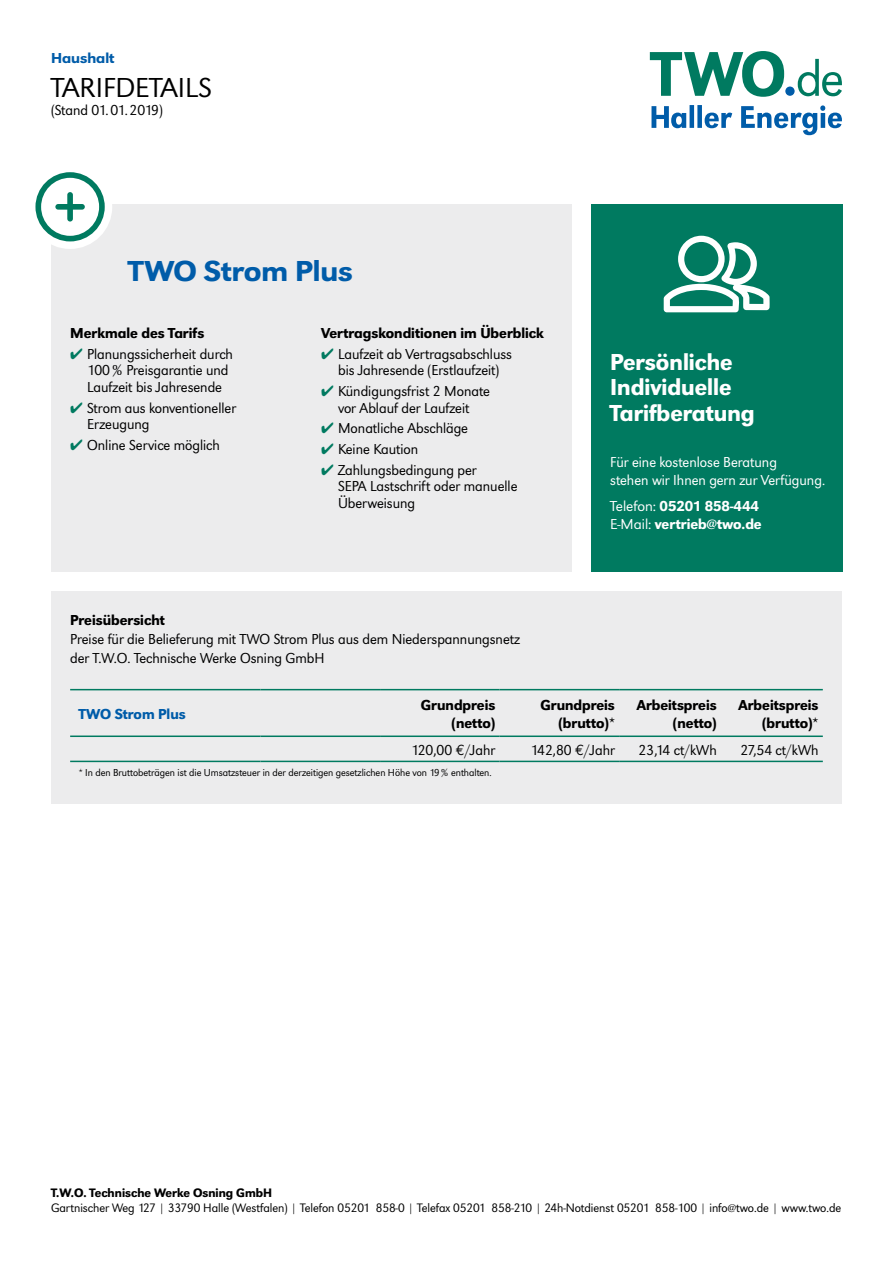
<style>
.page{position:relative;width:893px;height:1263px;background:#fff}
.page>*{position:absolute;margin:0;border:0;box-sizing:border-box;transform-origin:0 0}
.t1{font:500 expanded 30px "URW Grotesk T";color:#005ca9}
.t2{font:28.5px "URW Grotesk T Ligh Wide";color:#000}
.t3{font:500 24px/25.5px "URW Grotesk T";color:#fff}
.t4{font:15px/16.5px "URW Grotesk T Ligh";color:#000}
.t5{font:500 15px/18px "URW Grotesk T";color:#000;text-align:right}
.t6{font:15px/18px "URW Grotesk T Ligh";color:#fff}
.t7{font:500 15px/18px "URW Grotesk T";color:#fff}
.t8{font:15px "URW Grotesk T Ligh";letter-spacing:-.02em;color:#000}
.t9{font:500 15px "URW Grotesk T";color:#005ca9}
.t10{font:500 expanded 15px "URW Grotesk T";color:#005ca9}
.t11{font:12.75px "URW Grotesk T Ligh";color:#000}
.t12{font:500 12.75px "URW Grotesk T";color:#000}
.t13{font:10.5px "URW Grotesk T Ligh";color:#000}
.s1{color:#007a60}
.s2{font-family:"URW Grotesk T Ligh Wide";font-weight:400}
.s3{font-family:"Euro Mono"}
</style>
<div class="page">
<div style="left:51px;top:591px;width:791px;height:213px;background:#ececed"></div>
<div style="left:591px;top:204px;width:251px;height:368px;background:#007a60"></div>
<div style="left:51px;top:204px;width:521px;height:368px;background:#ececed"></div>
<svg style="left:651px;top:105px;width:191px;height:30px"></svg>
<svg style="left:650px;top:51px;width:192px;height:46px"></svg>
<div style="left:785px;top:87px;width:10px;height:9px;background:#005ca9;border-radius:50%"></div>
<svg style="left:664px;top:236px;width:106px;height:76px"></svg>
<svg style="left:35px;top:172px;width:77px;height:77px"></svg>
<hr style="left:70px;top:689px;width:191px;height:1px;background:#007a60">
<hr style="left:261px;top:689px;width:119px;height:1px;background:#007a60">
<hr style="left:380px;top:689px;width:120px;height:1px;background:#007a60">
<hr style="left:500px;top:689px;width:119px;height:1px;background:#007a60">
<hr style="left:619px;top:689px;width:102px;height:1px;background:#007a60">
<hr style="left:721px;top:689px;width:102px;height:1px;background:#007a60">
<hr style="left:70px;top:735px;width:191px;height:2px;background:#007a60">
<hr style="left:261px;top:735px;width:119px;height:2px;background:#007a60">
<hr style="left:380px;top:735px;width:120px;height:2px;background:#007a60">
<hr style="left:500px;top:735px;width:119px;height:2px;background:#007a60">
<hr style="left:619px;top:735px;width:102px;height:2px;background:#007a60">
<hr style="left:721px;top:735px;width:102px;height:2px;background:#007a60">
<hr style="left:70px;top:761px;width:191px;height:1px;background:#007a60">
<hr style="left:261px;top:761px;width:119px;height:1px;background:#007a60">
<hr style="left:380px;top:761px;width:120px;height:1px;background:#007a60">
<hr style="left:500px;top:761px;width:119px;height:1px;background:#007a60">
<hr style="left:619px;top:761px;width:102px;height:1px;background:#007a60">
<hr style="left:721px;top:761px;width:102px;height:1px;background:#007a60">
<p class="t10" style="left:51px;top:49px;width:65px">Haushalt</p>
<h2 class="t2" style="left:51px;top:71px;width:163px">TARIFDETAILS</h2>
<p class="t8" style="left:51px;top:101px;width:113px">(Stand 01.01.2019)</p>
<h1 class="t1" style="left:129px;top:253px;width:226px">TWO Strom Plus</h1>
<p class="t5" style="left:70px;top:324px;width:136px">Merkmale des Tarifs</p>
<p class="t4" style="left:87px;top:345px;width:147px;text-indent:-17px"><span class="s1">✔</span> Planungssicherheit durch<br>100% Preisgarantie und<br>Laufzeit bis Jahresende</p>
<p class="t4" style="left:87px;top:399px;width:150px;text-indent:-17px"><span class="s1">✔</span> Strom aus konventioneller<br>Erzeugung</p>
<p class="t4" style="left:70px;top:436px;width:151px"><span class="s1">✔</span> Online Service möglich</p>
<p class="t5" style="left:321px;top:324px;width:225px">Vertragskonditionen im Überblick</p>
<p class="t4" style="left:321px;top:346px;width:192px;text-align:center"><span class="s1">✔</span> Laufzeit ab Vertragsabschluss bis Jahresende (Erstlaufzeit)</p>
<p class="t4" style="left:321px;top:383px;width:170px;text-align:center"><span class="s1">✔</span> Kündigungsfrist 2 Monate vor Ablauf der Laufzeit</p>
<p class="t4" style="left:321px;top:420px;width:149px"><span class="s1">✔</span> Monatliche Abschläge</p>
<p class="t4" style="left:321px;top:441px;width:99px"><span class="s1">✔</span> Keine Kaution</p>
<p class="t4" style="left:338px;top:461px;width:181px;text-indent:-17px"><span class="s1">✔</span> Zahlungsbedingung per<br>SEPA Lastschrift oder manuelle<br>Überweisung</p>
<p class="t5" style="left:70px;top:611px;width:96px">Preisübersicht</p>
<p class="t4" style="left:70px;top:630px;width:451px;line-height:19.2px">Preise für die Belieferung mit TWO Strom Plus aus dem Niederspannungsnetz der T.W.O. Technische Werke Osning GmbH</p>
<h3 class="t3" style="left:610px;top:349px;width:146px">Persönliche<br>Individuelle<br>Tarifberatung</h3>
<p class="t6" style="left:610px;top:453px;width:216px">Für eine kostenlose Beratung<br>stehen wir Ihnen gern zur Verfügung.</p>
<p class="t7" style="left:610px;top:497px;width:153px"><span class="s2">Telefon:</span> 05201 858-444<br><span class="s2">E-Mail:</span> vertrieb@two.de</p>
<p class="t9" style="left:79px;top:705px;width:109px">TWO Strom Plus</p>
<p class="t5" style="left:421px;top:696px;width:76px">Grundpreis (netto)</p>
<p class="t5" style="left:540px;top:696px;width:76px">Grundpreis (brutto)*</p>
<p class="t5" style="left:637px;top:696px;width:82px">Arbeitspreis (netto)</p>
<p class="t5" style="left:738px;top:696px;width:82px">Arbeitspreis (brutto)*</p>
<p class="t4" style="left:411px;top:742px;width:86px">120,00 <span class="s3">€</span>/Jahr</p>
<p class="t4" style="left:530px;top:742px;width:86px">142,80 <span class="s3">€</span>/Jahr</p>
<p class="t4" style="left:639px;top:742px;width:80px">23,14 ct/kWh</p>
<p class="t4" style="left:740px;top:742px;width:80px">27,54 ct/kWh</p>
<p class="t13" style="left:79px;top:766px;width:414px">* In den Bruttobeträgen ist die Umsatzsteuer in der derzeitigen gesetzlichen Höhe von 19% enthalten.</p>
<p class="t12" style="left:51px;top:1185px;width:223px">T.W.O. Technische Werke Osning GmbH</p>
<p class="t11" style="left:51px;top:1200px;width:792px">Gartnischer Weg 127 | 33790 Halle (Westfalen) | Telefon 05201 858-0 | Telefax 05201 858-210 | 24h-Notdienst 05201 858-100 | info@two.de | www.two.de</p>
</div>
